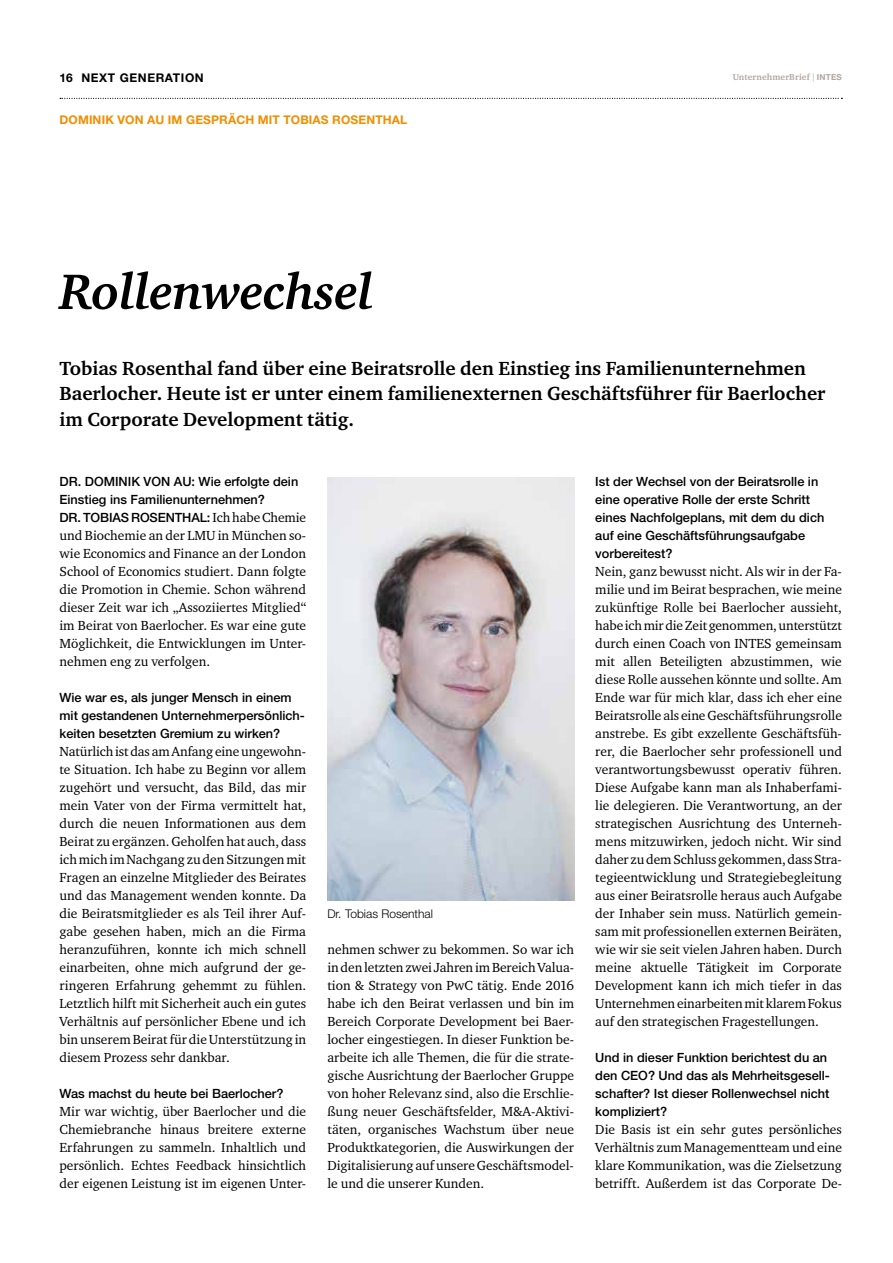
<style>
.page{position:relative;width:893px;height:1263px;background:#fff}
.page>*{position:absolute;margin:0;border:0;box-sizing:border-box;transform-origin:0 0}
.t1{font:italic 700 51px "Charter ITC";letter-spacing:-.01em;color:#000}
.t2{font:700 19.5px/25.5px "Charter ITC";color:#000}
.t3{font:13.5px/18px "Charter ITC";color:#000;text-align:justify}
.t4{font:500 12.75px/18px "Helvetica Neue LT";color:#000}
.t5{font:700 12px "Helvetica Neue LT";letter-spacing:.01em;color:#f28e00}
.t6{font:300 12px "Helvetica Neue LT";color:#000}
.t7{font:700 12px "Helvetica Neue LT";letter-spacing:.05em;color:#000}
.t8{font:700 9px "Charter ITC";letter-spacing:.01em;color:#b0a69d}
.s1{font-family:"Helvetica Neue LT";font-weight:300;font-size:8.7px}
.s2{font-family:"Helvetica Neue LT";font-size:8.25px}
.s3{font-family:"Charter ITC";font-weight:400;font-size:13.5px}
</style>
<div class="page">
<img style="left:327px;top:477px;width:247px;height:423px">
<svg style="left:60px;top:98px;width:782px;height:1px"></svg>
<p class="t7" style="left:81px;top:70px;width:124px">NEXT GENERATION</p>
<p class="t5" style="left:60px;top:112px;width:349px">DOMINIK VON AU IM GESPRÄCH MIT TOBIAS ROSENTHAL</p>
<p class="t7" style="left:60px;top:70px;width:15px">16</p>
<h1 class="t1" style="left:60px;top:260px;width:315px">Rollenwechsel</h1>
<p class="t8" style="left:733px;top:72px;width:111px">UnternehmerBrief <span class="s1">|</span> <span class="s2">INTES</span></p>
<h2 class="t2" style="left:60px;top:355px;width:767px">Tobias Rosenthal fand über eine Beiratsrolle den Einstieg ins Familienunternehmen<br>Baerlocher. Heute ist er unter einem familienexternen Geschäftsführer für Baerlocher im Corporate Development tätig.</h2>
<p class="t4" style="left:60px;top:472px;width:248px">DR. DOMINIK VON AU: Wie erfolgte dein<br>Einstieg ins Familienunternehmen?<br>DR. TOBIAS ROSENTHAL: <span class="s3">Ich habe Chemie</span></p>
<p class="t3" style="left:60px;top:526px;width:248px">und Biochemie an der LMU in München so&shy;wie Economics and Finance an der London School of Economics studiert. Dann folgte die Promotion in Chemie. Schon während dieser Zeit war ich „Assoziiertes Mitglied“ im Beirat von Baerlocher. Es war eine gute Möglichkeit, die Entwicklungen im Unter&shy;nehmen eng zu verfolgen.</p>
<p class="t4" style="left:60px;top:688px;width:247px">Wie war es, als junger Mensch in einem mit gestandenen Unternehmerpersönlich&shy;keiten besetzten Gremium zu wirken?</p>
<p class="t3" style="left:60px;top:742px;width:248px">Natürlich ist das am Anfang eine ungewohn&shy;te Situation. Ich habe zu Beginn vor allem zugehört und versucht, das Bild, das mir mein Vater von der Firma vermittelt hat, durch die neuen Informationen aus dem Beirat zu ergänzen. Geholfen hat auch, dass ich mich im Nachgang zu den Sitzungen mit Fragen an einzelne Mitglieder des Beirates und das Management wenden konnte. Da die Beiratsmitglieder es als Teil ihrer Auf&shy;gabe gesehen haben, mich an die Firma heranzuführen, konnte ich mich schnell einarbeiten, ohne mich aufgrund der ge&shy;ringeren Erfahrung gehemmt zu fühlen.<br>Letztlich hilft mit Sicherheit auch ein gutes Verhältnis auf persönlicher Ebene und ich bin unserem Beirat für die Unterstützung in diesem Prozess sehr dankbar.</p>
<p class="t4" style="left:60px;top:1084px;width:225px">Was machst du heute bei Baerlocher?</p>
<p class="t3" style="left:60px;top:1102px;width:248px">Mir war wichtig, über Baerlocher und die Chemiebranche hinaus breitere externe Erfahrungen zu sammeln. Inhaltlich und persönlich. Echtes Feedback hinsichtlich der eigenen Leistung ist im eigenen Unter-</p>
<p class="t6" style="left:327px;top:906px;width:107px">Dr. Tobias Rosenthal</p>
<p class="t3" style="left:327px;top:940px;width:248px">nehmen schwer zu bekommen. So war ich in den letzten zwei Jahren im Bereich Valua&shy;tion &amp; Strategy von PwC tätig. Ende 2016 habe ich den Beirat verlassen und bin im Bereich Corporate Development bei Baer&shy;locher eingestiegen. In dieser Funktion be&shy;arbeite ich alle Themen, die für die strate&shy;gische Ausrichtung der Baerlocher Gruppe von hoher Relevanz sind, also die Erschlie&shy;ßung neuer Geschäftsfelder, M&amp;A-Aktivi&shy;täten, organisches Wachstum über neue Produktkategorien, die Auswirkungen der Digitalisierung auf unsere Geschäftsmodel&shy;le und die unserer Kunden.</p>
<p class="t4" style="left:595px;top:472px;width:231px">Ist der Wechsel von der Beiratsrolle in eine operative Rolle der erste Schritt eines Nachfolgeplans, mit dem du dich auf eine Geschäftsführungsaufgabe vorbereitest?</p>
<p class="t3" style="left:595px;top:562px;width:248px">Nein, ganz bewusst nicht. Als wir in der Fa&shy;milie und im Beirat besprachen, wie meine zukünftige Rolle bei Baerlocher aussieht, habe ich mir die Zeit genommen, unterstützt durch einen Coach von INTES gemeinsam mit allen Beteiligten abzustimmen, wie diese Rolle aussehen könnte und sollte. Am Ende war für mich klar, dass ich eher eine Beiratsrolle als eine Geschäftsführungsrolle anstrebe. Es gibt exzellente Geschäftsfüh&shy;rer, die Baerlocher sehr professionell und verantwortungsbewusst operativ führen.<br>Diese Aufgabe kann man als Inhaberfami&shy;lie delegieren. Die Verantwortung, an der strategischen Ausrichtung des Unterneh&shy;mens mitzuwirken, jedoch nicht. Wir sind daher zu dem Schluss gekommen, dass Stra&shy;tegieentwicklung und Strategiebegleitung aus einer Beiratsrolle heraus auch Aufgabe der Inhaber sein muss. Natürlich gemein&shy;sam mit professionellen externen Beiräten, wie wir sie seit vielen Jahren haben. Durch meine aktuelle Tätigkeit im Corporate Development kann ich mich tiefer in das Unternehmen einarbeiten mit klarem Fokus auf den strategischen Fragestellungen.</p>
<p class="t4" style="left:595px;top:1048px;width:236px">Und in dieser Funktion berichtest du an den CEO? Und das als Mehrheitsgesell&shy;schafter? Ist dieser Rollenwechsel nicht kompliziert?</p>
<p class="t3" style="left:595px;top:1120px;width:248px">Die Basis ist ein sehr gutes persönliches Verhältnis zum Managementteam und eine klare Kommunikation, was die Zielsetzung betrifft. Außerdem ist das Corporate De-</p>
</div>
